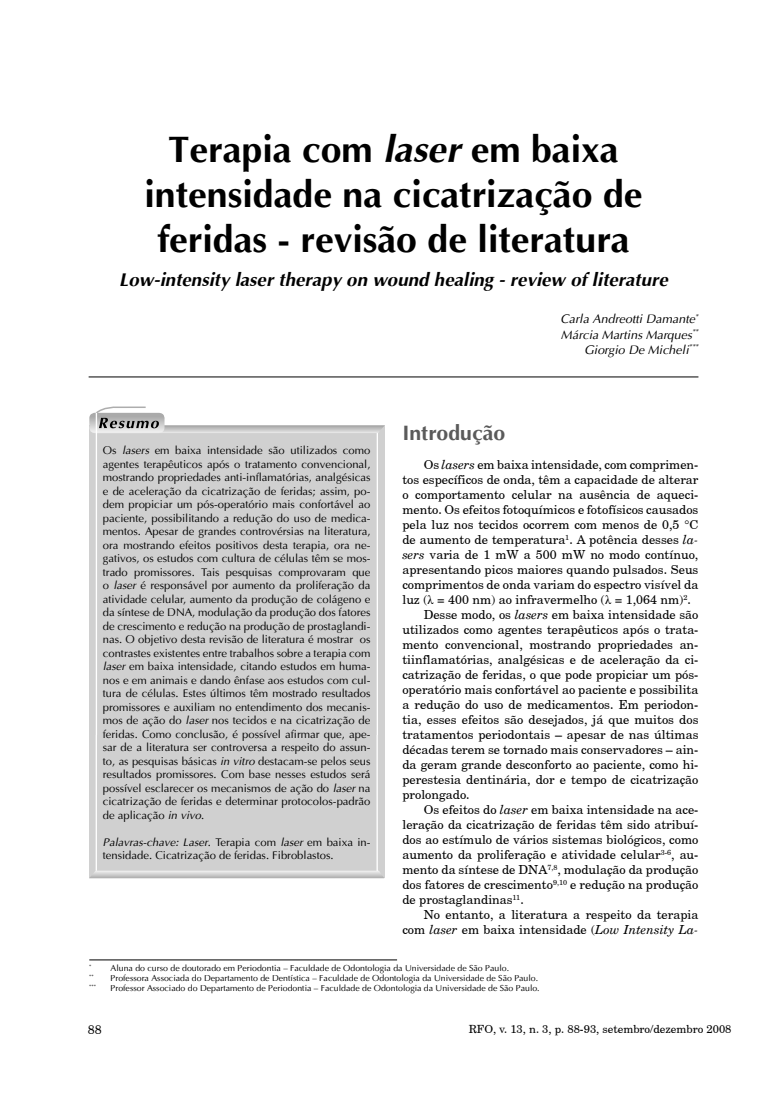
<style>
.page{position:relative;width:780px;height:1099px;background:#fff}
.page>*{position:absolute;margin:0;border:0;box-sizing:border-box;transform-origin:0 0}
.t1{font:700 37.5px/45px "Ottawa";color:#000;text-align:center}
.t2{font:700 21.25px "Ottawa";color:#5a5a5a}
.t3{font:italic 700 18.75px "Ottawa";color:#000}
.t4{font:12.5px "New Brunswick Plain";color:#000}
.t5{font:italic 12.5px/15px "Ottawa";color:#000;text-align:right}
.t6{font:11.25px/13.5px "Ottawa Plain";color:#000;text-align:justify}
.t7{font:italic 11.25px "Ottawa";color:#000}
.t8{font:11.25px "New Brunswick Plain";color:#000}
.t9{font:8.75px "Ottawa Plain";color:#000}
.t10{font:5.12px "Ottawa Plain";color:#000}
.s1{font-style:italic}
.s2{font-family:"New Brunswick";font-style:italic}
.s3{font-family:"Times New Roman"}
.s4{font-family:"Ottawa";font-style:italic}
.s5{font-family:"Ottawa Plain";font-style:normal}
</style>
<div class="page">
<div style="left:89px;top:425px;width:295px;height:318px;background:#d0d0d0"></div>
<svg style="left:89px;top:406px;width:295px;height:27px"></svg>
<hr style="left:376px;top:433px;width:2px;height:310px;background:#fff">
<hr style="left:96px;top:413px;width:1px;height:330px;background:#fff">
<div style="left:89px;top:735px;width:295px;height:143px;background:#d0d0d0"></div>
<svg style="left:89px;top:870px;width:295px;height:8px"></svg>
<hr style="left:96px;top:735px;width:1px;height:135px;background:#fff">
<hr style="left:376px;top:735px;width:2px;height:135px;background:#fff">
<hr style="left:89px;top:376px;width:609px;height:1px;background:#000">
<hr style="left:89px;top:959px;width:308px;height:1px;background:#000">
<h1 class="t1" style="left:144px;top:130px;width:500px">Terapia com <span class="s1">laser</span> em baixa intensidade na cicatrização de feridas - revisão de literatura</h1>
<h3 class="t3" style="left:119px;top:272px;width:550px">Low-intensity laser therapy on wound healing - review of literature</h3>
<p class="t5" style="left:560px;top:313px;width:139px">Carla Andreotti Damante<sup>*<br></sup>Márcia Martins Marques<sup>**<br></sup>Giorgio De Micheli<sup>***</sup></p>
<h2 class="t2" style="left:402px;top:423px;width:104px">Introdução</h2>
<p class="t4" style="left:423px;top:459px;width:276px">Os <span class="s2">lasers</span> em baixa intensidade, com comprimen-</p>
<p class="t4" style="left:402px;top:474px;width:297px">tos específicos de onda, têm a capacidade de alterar</p>
<p class="t4" style="left:402px;top:489px;width:297px">o comportamento celular na ausência de aqueci-</p>
<p class="t4" style="left:402px;top:504px;width:297px">mento. Os efeitos fotoquímicos e fotofísicos causados</p>
<p class="t4" style="left:402px;top:519px;width:297px">pela luz nos tecidos ocorrem com menos de 0,5 <span class="s3">°</span>C</p>
<p class="t4" style="left:402px;top:534px;width:297px">de aumento de temperatura<sup>1</sup>. A potência desses <span class="s2">la-</span></p>
<p class="t4" style="left:402px;top:549px;width:297px"><span class="s2">sers</span> varia de 1 mW a 500 mW no modo contínuo,</p>
<p class="t4" style="left:402px;top:564px;width:297px">apresentando picos maiores quando pulsados. Seus</p>
<p class="t4" style="left:402px;top:579px;width:297px">comprimentos de onda variam do espectro visível da</p>
<p class="t4" style="left:402px;top:594px;width:290px">luz (<span class="s3">λ</span> = 400 nm) ao infravermelho (<span class="s3">λ</span> = 1,064 nm)<sup>2</sup>.</p>
<p class="t4" style="left:423px;top:609px;width:276px">Desse modo, os <span class="s2">lasers</span> em baixa intensidade são</p>
<p class="t4" style="left:402px;top:624px;width:297px">utilizados como agentes terapêuticos após o trata-</p>
<p class="t4" style="left:402px;top:639px;width:297px">mento convencional, mostrando propriedades an-</p>
<p class="t4" style="left:402px;top:654px;width:297px">tiinflamatórias, analgésicas e de aceleração da ci-</p>
<p class="t4" style="left:402px;top:669px;width:297px">catrização de feridas, o que pode propiciar um pós-</p>
<p class="t4" style="left:402px;top:684px;width:297px">operatório mais confortável ao paciente e possibilita</p>
<p class="t4" style="left:402px;top:699px;width:297px">a redução do uso de medicamentos. Em periodon-</p>
<p class="t4" style="left:402px;top:714px;width:297px">tia, esses efeitos são desejados, já que muitos dos</p>
<p class="t4" style="left:402px;top:729px;width:297px">tratamentos periodontais – apesar de nas últimas</p>
<p class="t4" style="left:402px;top:744px;width:297px">décadas terem se tornado mais conservadores – ain-</p>
<p class="t4" style="left:402px;top:759px;width:297px">da geram grande desconforto ao paciente, como hi-</p>
<p class="t4" style="left:402px;top:774px;width:297px">perestesia dentinária, dor e tempo de cicatrização</p>
<p class="t4" style="left:402px;top:789px;width:69px">prolongado.</p>
<p class="t4" style="left:423px;top:804px;width:276px">Os efeitos do <span class="s2">laser</span> em baixa intensidade na ace-</p>
<p class="t4" style="left:402px;top:819px;width:297px">leração da cicatrização de feridas têm sido atribuí-</p>
<p class="t4" style="left:402px;top:834px;width:297px">dos ao estímulo de vários sistemas biológicos, como</p>
<p class="t4" style="left:402px;top:849px;width:297px">aumento da proliferação e atividade celular<sup>3-6</sup>, au-</p>
<p class="t4" style="left:402px;top:864px;width:297px">mento da síntese de DNA<sup>7,8</sup>, modulação da produção</p>
<p class="t4" style="left:402px;top:879px;width:297px">dos fatores de crescimento<sup>9,10</sup> e redução na produção</p>
<p class="t4" style="left:402px;top:894px;width:123px">de prostaglandinas<sup>11</sup>.</p>
<p class="t4" style="left:423px;top:909px;width:276px">No entanto, a literatura a respeito da terapia</p>
<p class="t4" style="left:402px;top:924px;width:297px">com <span class="s2">laser</span> em baixa intensidade (<span class="s2">Low Intensity La-</span></p>
<p class="t9" style="left:89px;top:964px;width:421px"><sup>*</sup> Aluna do curso de doutorado em Periodontia – Faculdade de Odontologia da Universidade de São Paulo.</p>
<p class="t10" style="left:89px;top:973px;width:6px">**</p>
<p class="t9" style="left:111px;top:974px;width:429px">Professora Associada do Departamento de Dentística – Faculdade de Odontologia da Universidade de São Paulo.</p>
<p class="t10" style="left:89px;top:983px;width:8px">***</p>
<p class="t9" style="left:111px;top:984px;width:430px">Professor Associado do Departamento de Periodontia – Faculdade de Odontologia da Universidade de São Paulo.</p>
<p class="t6" style="left:103px;top:445px;width:269px">Os <span class="s4">lasers</span> em baixa intensidade são utilizados como agentes terapêuticos após o tratamento convencional, mostrando propriedades anti-inflamatórias, analgésicas e de aceleração da cicatrização de feridas; assim, po&shy;dem propiciar um pós-operatório mais confortável ao paciente, possibilitando a redução do uso de medica&shy;mentos. Apesar de grandes controvérsias na literatura, ora mostrando efeitos positivos desta terapia, ora ne&shy;gativos, os estudos com cultura de células têm se mos&shy;trado promissores. Tais pesquisas comprovaram que o <span class="s4">laser</span> é responsável por aumento da proliferação da atividade celular, aumento da produção de colágeno e da síntese de DNA, modulação da produção dos fatores de crescimento e redução na produção de prostaglandi&shy;nas. O objetivo desta revisão de literatura é mostrar os contrastes existentes entre trabalhos sobre a terapia com <span class="s4">laser</span> em baixa intensidade, citando estudos em huma&shy;nos e em animais e dando ênfase aos estudos com cul&shy;tura de células. Estes últimos têm mostrado resultados promissores e auxiliam no entendimento dos mecanis&shy;mos de ação do <span class="s4">laser</span> nos tecidos e na cicatrização de feridas. Como conclusão, é possível afirmar que, ape&shy;sar de a literatura ser controversa a respeito do assun&shy;to, as pesquisas básicas <span class="s4">in vitro</span> destacam-se pelos seus resultados promissores. Com base nesses estudos será possível esclarecer os mecanismos de ação do <span class="s4">laser</span> na cicatrização de feridas e determinar protocolos-padrão de aplicação <span class="s4">in vivo</span>.</p>
<p class="t7" style="left:103px;top:837px;width:269px">Palavras-chave: Laser<span class="s5">. Terapia com</span> laser <span class="s5">em baixa in-</span></p>
<p class="t6" style="left:103px;top:850px;width:232px">tensidade. Cicatrização de feridas. Fibroblastos.</p>
<p class="t4" style="left:88px;top:1024px;width:15px">88</p>
<p class="t8" style="left:468px;top:1024px;width:264px">RFO, v. 13, n. 3, p. 88-93, setembro/dezembro 2008</p>
</div>
